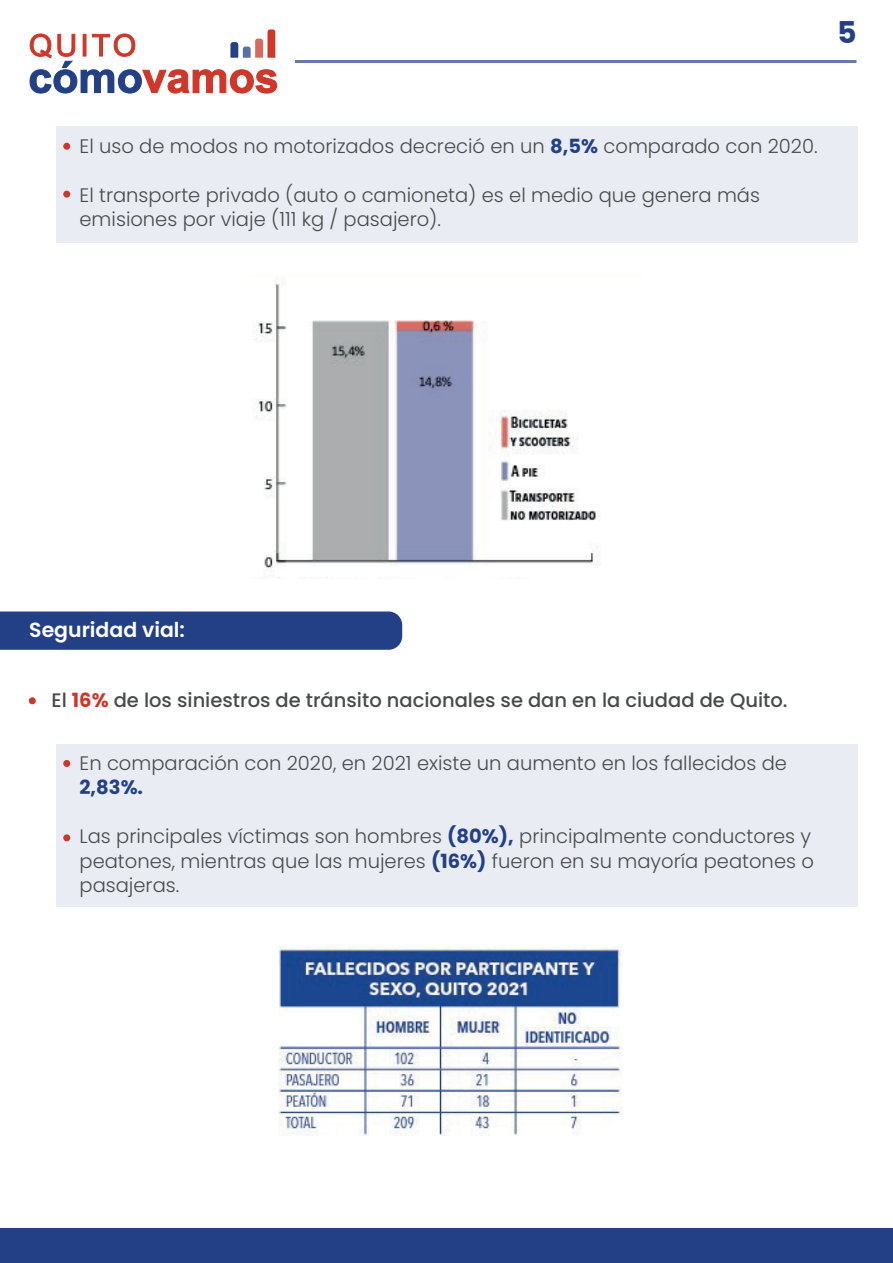
<style>
.page{position:relative;width:893px;height:1263px;background:#fff}
.page>*{position:absolute;margin:0;border:0;box-sizing:border-box;transform-origin:0 0}
.t1{font:700 30px "Poppins";color:#234087}
.t2{font:600 20.4px "Poppins";color:#fff}
.t3{font:300 19.5px/24.5px "Poppins";color:#494a4b}
.t4{font:500 19.5px "Poppins";color:#494a4b}
.t5{font:700 19.5px "Poppins";color:#234087}
.s1{font-weight:700;color:#234087}
.s2{font-weight:700;color:#ce372a}
</style>
<div class="page">
<img style="left:255px;top:282px;width:345px;height:297px">
<div style="left:0;top:1228px;width:892px;height:35px;background:#234087"></div>
<svg style="left:30px;top:29px;width:247px;height:65px"></svg>
<div style="left:56px;top:127px;width:802px;height:116px;background:#e9ecf3"></div>
<div style="left:63px;top:143px;width:7px;height:7px;background:#ce372a;border-radius:50%"></div>
<div style="left:63px;top:191px;width:7px;height:7px;background:#ce372a;border-radius:50%"></div>
<div style="left:0;top:611px;width:402px;height:39px;background:#234087"></div>
<div style="left:56px;top:744px;width:802px;height:162px;background:#e9ecf3"></div>
<div style="left:63px;top:760px;width:7px;height:7px;background:#ce372a;border-radius:50%"></div>
<div style="left:63px;top:834px;width:7px;height:7px;background:#ce372a;border-radius:50%"></div>
<div style="left:29px;top:697px;width:7px;height:7px;background:#ce372a;border-radius:50%"></div>
<hr style="left:295px;top:60px;width:561px;height:3px;background:#234087">
<img style="left:278px;top:946px;width:344px;height:189px">
<h1 class="t1" style="left:837px;top:15px;width:21px">5</h1>
<p class="t3" style="left:80px;top:134px;width:739px">El uso de modos no motorizados decreció en un <span class="s1">8,5%</span> comparado con 2020.</p>
<p class="t3" style="left:80px;top:183px;width:682px">El transporte privado (auto o camioneta) es el medio que genera más emisiones por viaje (111 kg / pasajero).</p>
<p class="t2" style="left:29px;top:618px;width:157px">Seguridad vial:</p>
<p class="t4" style="left:51px;top:689px;width:738px">El <span class="s2">16%</span> de los siniestros de tránsito nacionales se dan en la ciudad de Quito.</p>
<p class="t3" style="left:80px;top:751px;width:709px">En comparación con 2020, en 2021 existe un aumento en los fallecidos de</p>
<p class="t5" style="left:80px;top:776px;width:65px">2,83%.</p>
<p class="t3" style="left:80px;top:824px;width:736px">Las principales víctimas son hombres <span class="s1">(80%),</span> principalmente conductores y peatones, mientras que las mujeres <span class="s1">(16%)</span> fueron en su mayoría peatones o pasajeras.</p>
</div>
